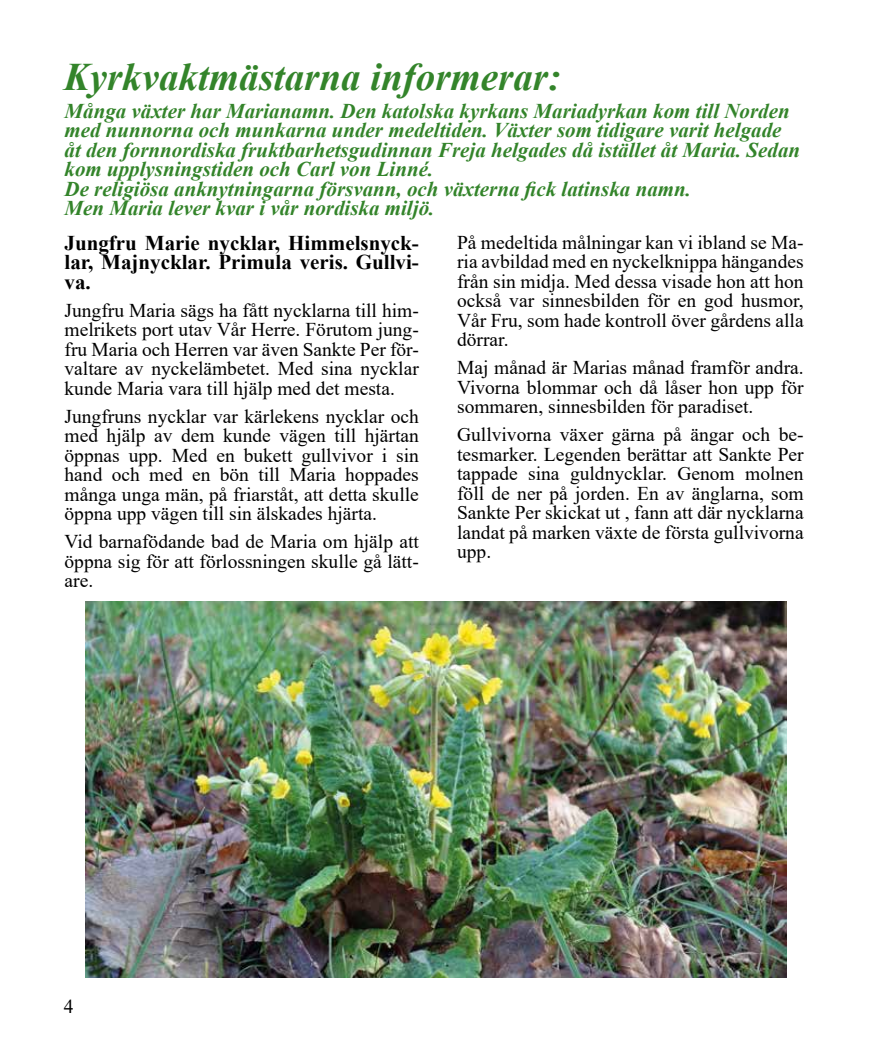
<style>
.page{position:relative;width:893px;height:1063px;background:#fff}
.page>*{position:absolute;margin:0;border:0;box-sizing:border-box;transform-origin:0 0}
.t1{font:italic 700 39px "Times New Roman";color:#33842a}
.t2{font:italic 700 21px/19.5px "Times New Roman";color:#33842a}
.t3{font:700 21px/19.5px "Times New Roman";color:#000;text-align:justify}
.t4{font:19.5px/19.5px "Times New Roman";color:#000;text-align:justify}
</style>
<div class="page">
<img style="left:86px;top:602px;width:700px;height:376px">
<h1 class="t1" style="left:64px;top:50px;width:499px">Kyrkvaktmästarna informerar:</h1>
<p class="t2" style="left:65px;top:100px;width:737px">Många växter har Marianamn. Den katolska kyrkans Mariadyrkan kom till Norden med nunnorna och munkarna under medeltiden. Växter som tidigare varit helgade åt den fornnordiska fruktbarhetsgudinnan Freja helgades då istället åt Maria. Sedan kom upplysningstiden och Carl von Linné.<br>De religiösa anknytningarna försvann, och växterna fick latinska namn.<br>Men Maria lever kvar i vår nordiska miljö.</p>
<p class="t3" style="left:65px;top:232px;width:356px">Jungfru Marie nycklar, Himmelsnyck&shy;lar, Majnycklar. Primula veris. Gullvi&shy;va.</p>
<p class="t4" style="left:65px;top:300px;width:356px">Jungfru Maria sägs ha fått nycklarna till him&shy;melrikets port utav Vår Herre. Förutom jung&shy;fru Maria och Herren var även Sankte Per för&shy;valtare av nyckelämbetet. Med sina nycklar kunde Maria vara till hjälp med det mesta.</p>
<p class="t4" style="left:65px;top:406px;width:356px">Jungfruns nycklar var kärlekens nycklar och med hjälp av dem kunde vägen till hjärtan öppnas upp. Med en bukett gullvivor i sin hand och med en bön till Maria hoppades många unga män, på friarståt, att detta skulle öppna upp vägen till sin älskades hjärta.</p>
<p class="t4" style="left:65px;top:531px;width:356px">Vid barnafödande bad de Maria om hjälp att öppna sig för att förlossningen skulle gå lätt&shy;are.</p>
<p class="t4" style="left:457px;top:232px;width:348px">På medeltida målningar kan vi ibland se Ma&shy;ria avbildad med en nyckelknippa hängandes från sin midja. Med dessa visade hon att hon också var sinnesbilden för en god husmor, Vår Fru, som hade kontroll över gårdens alla dörrar.</p>
<p class="t4" style="left:457px;top:357px;width:348px">Maj månad är Marias månad framför andra.<br>Vivorna blommar och då låser hon upp för sommaren, sinnesbilden för paradiset.</p>
<p class="t4" style="left:457px;top:424px;width:348px">Gullvivorna växer gärna på ängar och be&shy;tesmarker. Legenden berättar att Sankte Per tappade sina guldnycklar. Genom molnen föll de ner på jorden. En av änglarna, som Sankte Per skickat ut , fann att där nycklarna landat på marken växte de första gullvivorna upp.</p>
<p class="t4" style="left:64px;top:996px;width:11px">4</p>
</div>
